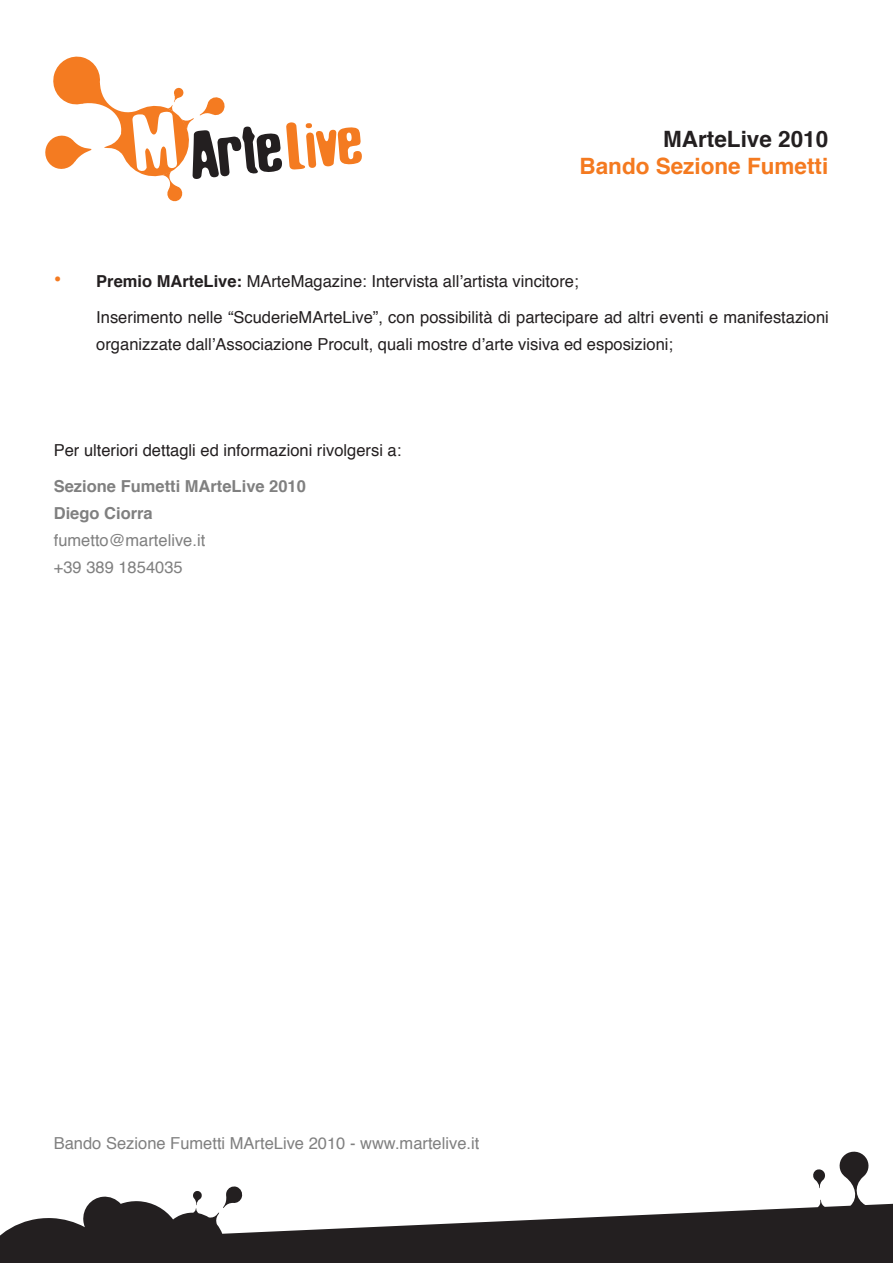
<style>
.page{position:relative;width:893px;height:1263px;background:#fff}
.page>*{position:absolute;margin:0;border:0;box-sizing:border-box;transform-origin:0 0}
.t1{font:700 22.5px "Helvetica";color:#f47a20}
.t2{font:700 22.5px "Helvetica";color:#231f20}
.t3{font:16.5px/27px "Helvetica";color:#231f20}
.t4{font:16.5px "Helvetica";color:#808080}
.t5{font:700 16.5px "Helvetica";color:#808080}
.s1{font-weight:700;font-size:22.5px;color:#f47a20}
.s2{font-weight:700}
</style>
<div class="page">
<svg style="left:45px;top:56px;width:317px;height:146px"></svg>
<svg style="left:0;top:1151px;width:893px;height:112px"></svg>
<svg style="left:222px;top:1185px;width:21px;height:24px"></svg>
<svg style="left:192px;top:1190px;width:10px;height:16px"></svg>
<svg style="left:812px;top:1168px;width:14px;height:21px"></svg>
<p class="t2" style="left:663px;top:118px;width:167px">MArteLive 2010</p>
<p class="t1" style="left:579px;top:145px;width:250px">Bando Sezione Fumetti</p>
<p class="t3" style="left:54px;top:268px;width:526px"><span class="s1">•</span> <span class="s2">Premio MArteLive:</span> MArteMagazine: Intervista all’artista vincitore;</p>
<p class="t3" style="left:96px;top:303px;width:734px">Inserimento nelle “ScuderieMArteLive”, con possibilità di partecipare ad altri eventi e manifestazioni organizzate dall’Associazione Procult, quali mostre d’arte visiva ed esposizioni;</p>
<p class="t3" style="left:54px;top:437px;width:349px">Per ulteriori dettagli ed informazioni rivolgersi a:</p>
<p class="t5" style="left:54px;top:471px;width:254px">Sezione Fumetti MArteLive 2010</p>
<p class="t5" style="left:54px;top:498px;width:101px">Diego Ciorra</p>
<p class="t4" style="left:54px;top:526px;width:153px">fumetto@martelive.it</p>
<p class="t4" style="left:54px;top:553px;width:130px">+39 389 1854035</p>
<p class="t4" style="left:54px;top:1129px;width:427px">Bando Sezione Fumetti MArteLive 2010 - www.martelive.it</p>
</div>
